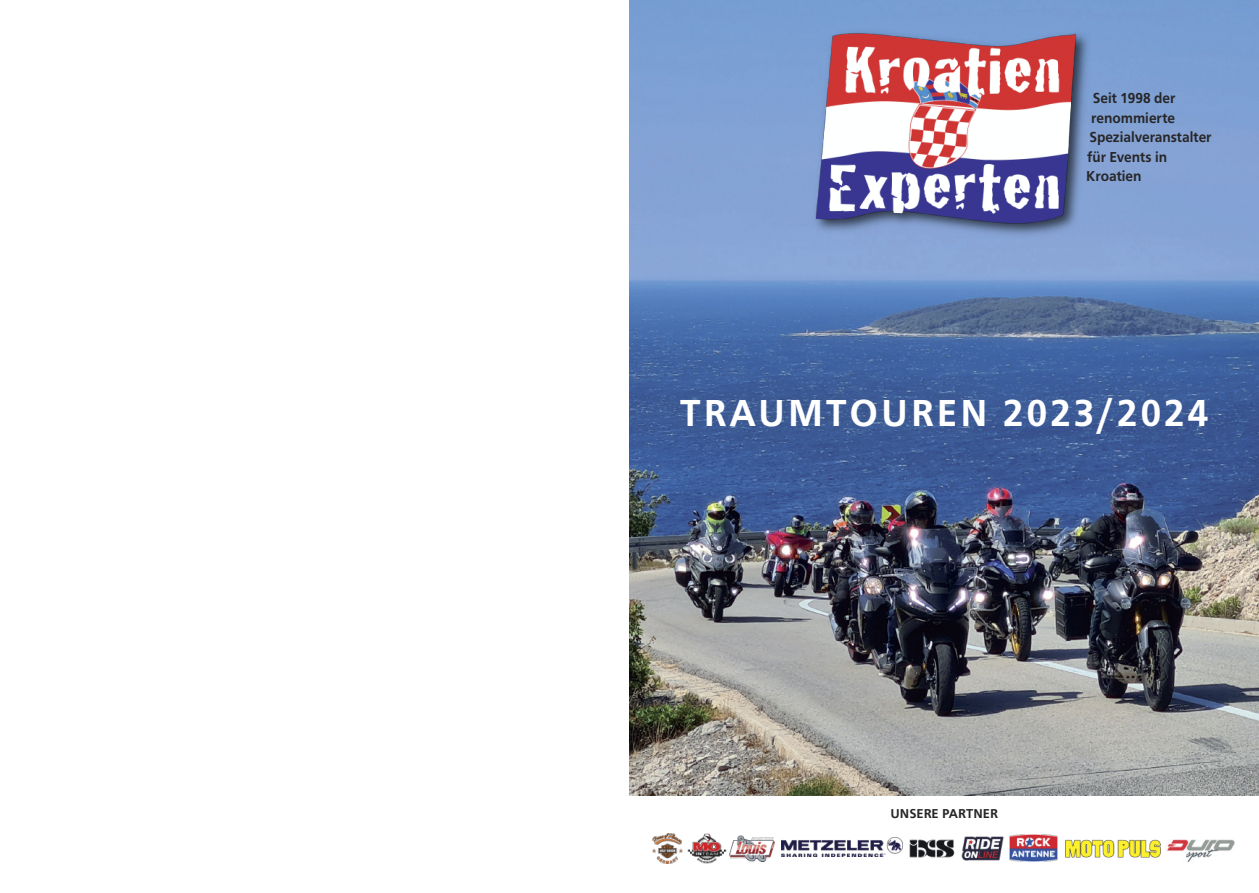
<style>
.page{position:relative;width:1259px;height:893px;background:#fff}
.page>*{position:absolute;margin:0;border:0;box-sizing:border-box;transform-origin:0 0}
.t1{font:500 39px "Front Page";letter-spacing:.08em;color:#fff}
.t2{font:500 15px "Front Page";color:#272627;scale:.95 1}
.t3{font:500 13.35px "Front Page";color:#272627}
</style>
<div class="page">
<img style="left:629px;top:0;width:630px;height:795px">
<img style="left:806px;top:24px;width:292px;height:222px">
<img style="left:813px;top:31px;width:265px;height:195px">
<img style="left:687px;top:833px;width:39px;height:30px">
<img style="left:729px;top:835px;width:46px;height:26px">
<img style="left:781px;top:837px;width:121px;height:20px">
<img style="left:909px;top:839px;width:46px;height:19px">
<div style="left:961px;top:833px;width:42px;height:30px;background:linear-gradient(to right,#fff,#fff)"></div>
<img style="left:961px;top:836px;width:42px;height:24px">
<svg style="left:1014px;top:834px;width:44px;height:27px"></svg>
<img style="left:1009px;top:835px;width:48px;height:27px">
<img style="left:1065px;top:839px;width:96px;height:19px">
<img style="left:1167px;top:839px;width:68px;height:23px">
<img style="left:652px;top:833px;width:31px;height:30px">
<p class="t2" style="left:1092px;top:92px;width:89px">Seit 1998 der</p>
<p class="t2" style="left:1091px;top:112px;width:90px">renommierte</p>
<p class="t2" style="left:1089px;top:131px;width:130px">Spezialveranstalter</p>
<p class="t2" style="left:1087px;top:151px;width:85px">für Events in</p>
<p class="t2" style="left:1086px;top:170px;width:60px">Kroatien</p>
<h1 class="t1" style="left:680px;top:397px;width:529px">TRAUMTOUREN 2023/2024</h1>
<p class="t3" style="left:890px;top:808px;width:109px">UNSERE PARTNER</p>
</div>
